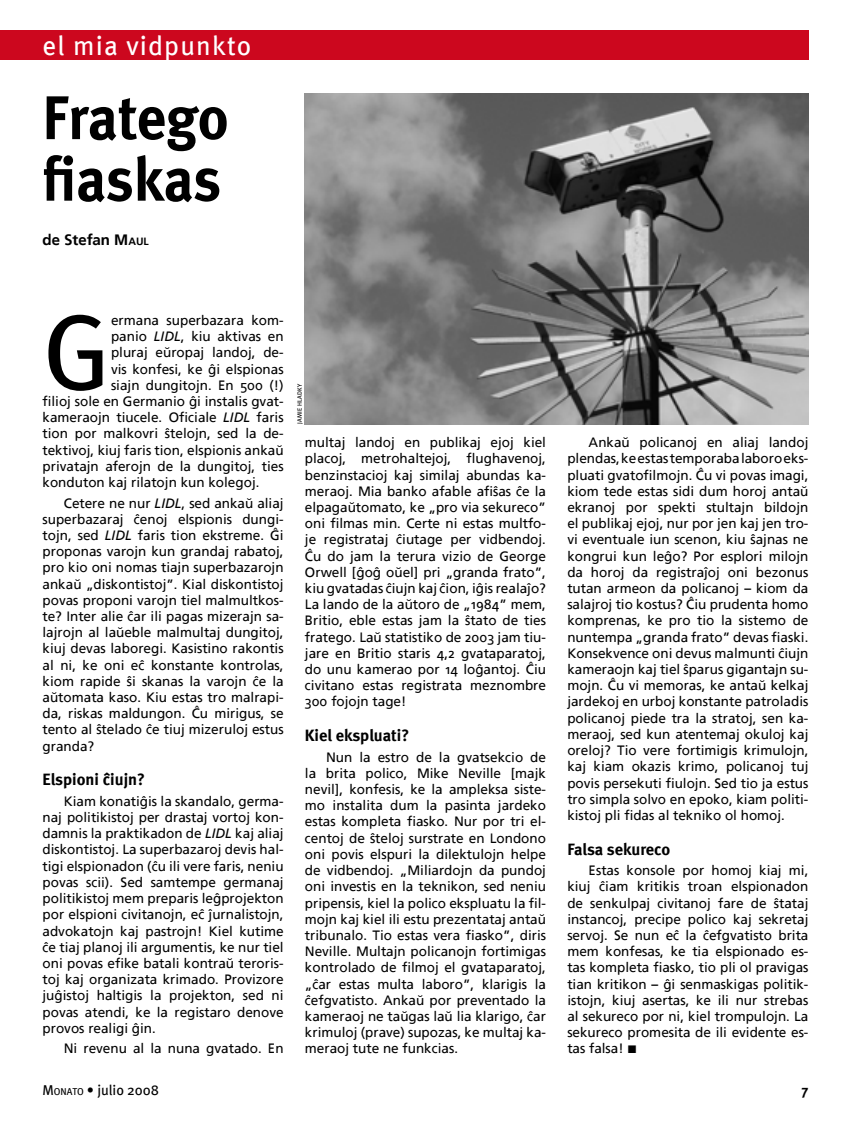
<style>
.page{position:relative;width:851px;height:1136px;background:#fff}
.page>*{position:absolute;margin:0;border:0;box-sizing:border-box;transform-origin:0 0}
.t1{font:107.55px "Meta Eo Bk";color:#000}
.t2{font:700 61.5px/61.5px "Meta Eo Bd";letter-spacing:-.005em;color:#000;scale:.95 1}
.t3{font:27px "Meta Eo Bk";letter-spacing:.04em;color:#fff}
.t4{font:700 16.5px "Meta Eo Bd";color:#000}
.t5{font:700 15px "Frutiger Linotype";color:#000}
.t6{font:14.25px "Meta Eo Bk";color:#000}
.t7{font:700 14.25px "Meta Eo Bd";color:#000}
.t8{font:13.5px/16.2px "Frutiger Linotype";color:#000;text-align:justify}
.t9{font:6.3px "Meta Eo Bk";letter-spacing:.025em;color:#000}
.s1{font-size:10.5px}
.s2{font-style:italic}
.s3{font-size:10.05px}
</style>
<div class="page">
<div style="left:0;top:30px;width:808px;height:30px;background:#cc071e"></div>
<img style="left:305px;top:94px;width:503px;height:330px">
<h3 class="t3" style="left:43px;top:29px;width:210px">el mia vidpunkto</h3>
<h2 class="t2" style="left:43px;top:85px;width:197px">Fratego fiaskas</h2>
<p class="t5" style="left:43px;top:231px;width:108px">de Stefan M<span class="s1">aul</span></p>
<h1 class="t1" style="left:43px;top:287px;width:70px">G</h1>
<p class="t8" style="left:111px;top:312px;width:174px">ermana superbazara kom-</p>
<p class="t8" style="left:111px;top:328px;width:174px">panio <span class="s2">LIDL</span>, kiu aktivas en</p>
<p class="t8" style="left:111px;top:344px;width:174px">pluraj eŭropaj landoj, de-</p>
<p class="t8" style="left:111px;top:361px;width:174px">vis konfesi, ke ĝi elspionas</p>
<p class="t8" style="left:111px;top:377px;width:174px">siajn dungitojn. En 500 (!)</p>
<p class="t8" style="left:43px;top:393px;width:242px">filioj sole en Germanio ĝi instalis gvat-</p>
<p class="t8" style="left:43px;top:409px;width:242px">kameraojn tiucele. Oficiale <span class="s2">LIDL</span> faris</p>
<p class="t8" style="left:43px;top:425px;width:242px">tion por malkovri ŝtelojn, sed la de-</p>
<p class="t8" style="left:43px;top:442px;width:242px">tektivoj, kiuj faris tion, elspionis ankaŭ</p>
<p class="t8" style="left:43px;top:458px;width:242px">privatajn aferojn de la dungitoj, ties</p>
<p class="t8" style="left:43px;top:474px;width:218px">konduton kaj rilatojn kun kolegoj.</p>
<p class="t8" style="left:43px;top:494px;width:242px;text-indent:21px">Cetere ne nur <span class="s2">LIDL</span>, sed ankaŭ aliaj superbazaraj ĉenoj elspionis dungi&shy;tojn, sed <span class="s2">LIDL</span> faris tion ekstreme. Ĝi proponas varojn kun grandaj rabatoj, pro kio oni nomas tiajn superbazarojn ankaŭ „diskontistoj”. Kial diskontistoj povas proponi varojn tiel malmultkos&shy;te? Inter alie ĉar ili pagas mizerajn sa&shy;lajrojn al laŭeble malmultaj dungitoj, kiuj devas laboregi. Kasistino rakontis al ni, ke oni eĉ konstante kontrolas, kiom rapide ŝi skanas la varojn ĉe la aŭtomata kaso. Kiu estas tro malrapi&shy;da, riskas maldungon. Ĉu mirigus, se tento al ŝtelado ĉe tiuj mizeruloj estus granda?</p>
<p class="t4" style="left:43px;top:769px;width:104px">Elspioni ĉiujn?</p>
<p class="t8" style="left:43px;top:793px;width:242px;text-indent:21px">Kiam konatiĝis la skandalo, germa&shy;naj politikistoj per drastaj vortoj kon&shy;damnis la praktikadon de <span class="s2">LIDL</span> kaj aliaj diskontistoj. La superbazaroj devis hal&shy;tigi elspionadon (ĉu ili vere faris, neniu povas scii). Sed samtempe germanaj politikistoj mem preparis leĝprojekton por elspioni civitanojn, eĉ ĵurnalistojn, advokatojn kaj pastrojn! Kiel kutime ĉe tiaj planoj ili argumentis, ke nur tiel oni povas efike batali kontraŭ teroris&shy;toj kaj organizata krimado. Provizore juĝistoj haltigis la projekton, sed ni povas atendi, ke la registaro denove provos realigi ĝin.</p>
<p class="t8" style="left:64px;top:1040px;width:221px">Ni revenu al la nuna gvatado. En</p>
<p class="t9" style="left:296px;top:424px;width:42px;rotate:-90deg">jamie hladky</p>
<p class="t8" style="left:305px;top:434px;width:242px">multaj landoj en publikaj ejoj kiel placoj, metrohaltejoj, flughavenoj, benzinstacioj kaj similaj abundas ka&shy;meraoj. Mia banko afable afiŝas ĉe la elpagaŭtomato, ke „pro via sekureco” oni filmas min. Certe ni estas multfo&shy;je registrataj ĉiutage per vidbendoj.<br>Ĉu do jam la terura vizio de George Orwell [ĝoĝ oŭel] pri „granda frato”, kiu gvatadas ĉiujn kaj ĉion, iĝis realaĵo?<br>La lando de la aŭtoro de „1984” mem, Britio, eble estas jam la ŝtato de ties fratego. Laŭ statistiko de 2003 jam tiu&shy;jare en Britio staris 4,2 gvataparatoj, do unu kamerao por 14 loĝantoj. Ĉiu civitano estas registrata meznombre 300 fojojn tage!</p>
<p class="t4" style="left:305px;top:725px;width:106px">Kiel ekspluati?</p>
<p class="t8" style="left:305px;top:748px;width:242px;text-indent:21px">Nun la estro de la gvatsekcio de la brita polico, Mike Neville [majk nevil], konfesis, ke la ampleksa siste&shy;mo instalita dum la pasinta jardeko estas kompleta fiasko. Nur por tri el&shy;centoj de ŝteloj surstrate en Londono oni povis elspuri la dilektulojn helpe de vidbendoj. „Miliardojn da pundoj oni investis en la teknikon, sed neniu pripensis, kiel la polico ekspluatu la fil&shy;mojn kaj kiel ili estu prezentataj antaŭ tribunalo. Tio estas vera fiasko”, diris Neville. Multajn policanojn fortimigas kontrolado de filmoj el gvataparatoj, „ĉar estas multa laboro”, klarigis la ĉefgvatisto. Ankaŭ por preventado la kameraoj ne taŭgas laŭ lia klarigo, ĉar krimuloj (prave) supozas, ke multaj ka&shy;meraoj tute ne funkcias.</p>
<p class="t8" style="left:567px;top:434px;width:242px;text-indent:21px">Ankaŭ policanoj en aliaj landoj plendas, ke estas temporaba laboro eks&shy;pluati gvatofilmojn. Ĉu vi povas imagi, kiom tede estas sidi dum horoj antaŭ ekranoj por spekti stultajn bildojn el publikaj ejoj, nur por jen kaj jen tro&shy;vi eventuale iun scenon, kiu ŝajnas ne kongrui kun leĝo? Por esplori milojn da horoj da registraĵoj oni bezonus tutan armeon da policanoj – kiom da salajroj tio kostus? Ĉiu prudenta homo komprenas, ke pro tio la sistemo de nuntempa „granda frato” devas fiaski.<br>Konsekvence oni devus malmunti ĉiujn kameraojn kaj tiel ŝparus gigantajn su&shy;mojn. Ĉu vi memoras, ke antaŭ kelkaj jardekoj en urboj konstante patroladis policanoj piede tra la stratoj, sen ka&shy;meraoj, sed kun atentemaj okuloj kaj oreloj? Tio vere fortimigis krimulojn, kaj kiam okazis krimo, policanoj tuj povis persekuti fiulojn. Sed tio ja estus tro simpla solvo en epoko, kiam politi&shy;kistoj pli fidas al tekniko ol homoj.</p>
<p class="t4" style="left:567px;top:838px;width:104px">Falsa sekureco</p>
<p class="t8" style="left:567px;top:862px;width:242px;text-indent:21px">Estas konsole por homoj kiaj mi, kiuj ĉiam kritikis troan elspionadon de senkulpaj civitanoj fare de ŝtataj instancoj, precipe polico kaj sekretaj servoj. Se nun eĉ la ĉefgvatisto brita mem konfesas, ke tia elspionado es&shy;tas kompleta fiasko, tio pli ol pravigas tian kritikon – ĝi senmaskigas politik&shy;istojn, kiuj asertas, ke ili nur strebas al sekureco por ni, kiel trompulojn. La sekureco promesita de ili evidente es&shy;tas falsa!</p>
<p class="t6" style="left:43px;top:1081px;width:118px">M<span class="s3">onato</span> • julio 2008</p>
<p class="t7" style="left:801px;top:1081px;width:8px">7</p>
</div>
